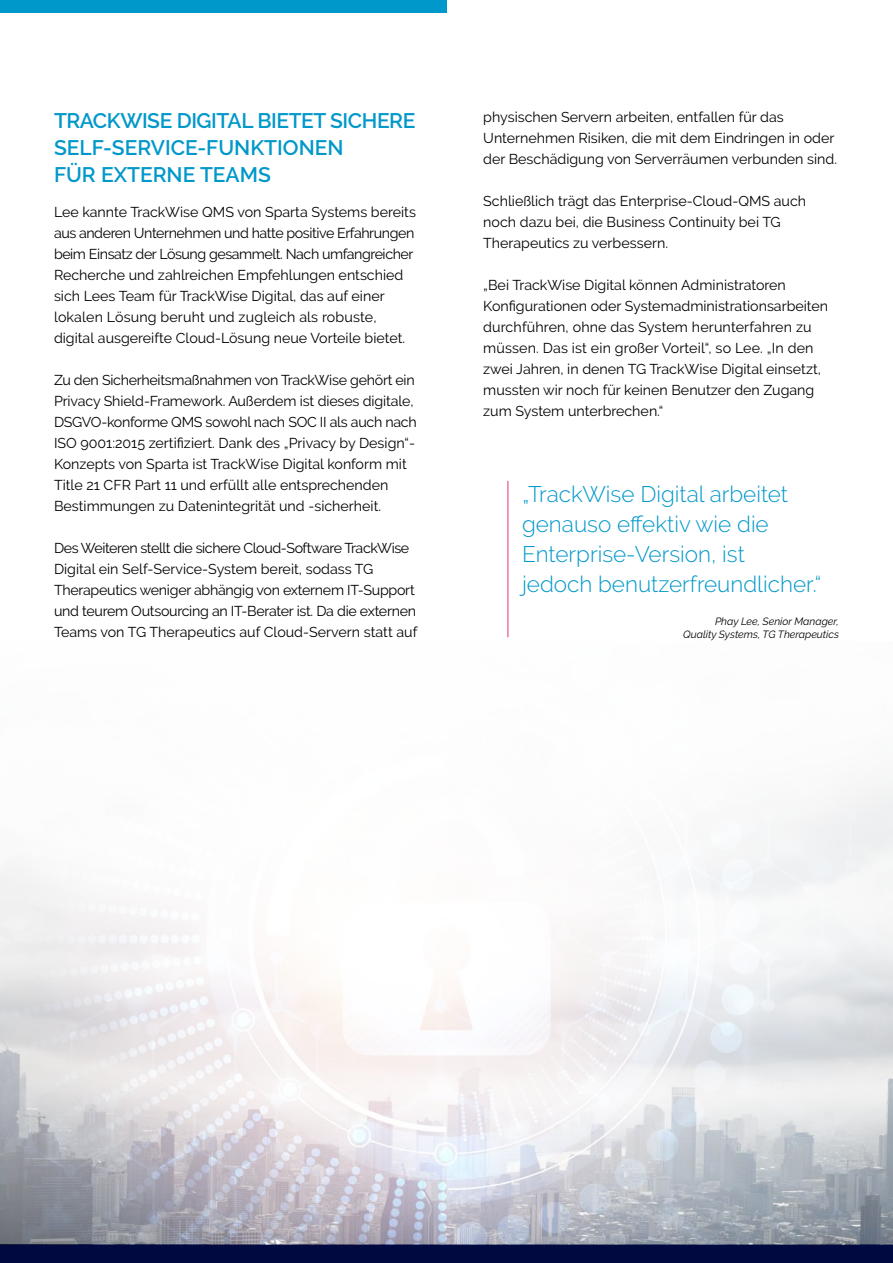
<style>
.page{position:relative;width:893px;height:1263px;background:#fff}
.page>*{position:absolute;margin:0;border:0;box-sizing:border-box;transform-origin:0 0}
.t1{font:300 22.5px/30px "Raleway";color:#0098ca}
.t2{font:600 21px/27px "Raleway";color:#0098ca}
.Bodycopy{font:14.25px/21px "Raleway";color:#000}
.Bodycopy-2{font:14.25px/21px "Raleway";letter-spacing:-.02em;color:#000}
.t3{font:italic 10.5px "Raleway";color:#000}
</style>
<div class="page">
<div style="left:0;top:1244px;width:893px;height:19px;background:#000a41"></div>
<div style="left:0;top:0;width:446px;height:13px;background:#0098ca"></div>
<img style="left:0;top:781px;width:893px;height:463px">
<hr style="left:508px;top:481px;width:1px;height:156px;background:#e63562">
<p class="t2" style="left:54px;top:107px;width:363px">TRACKWISE DIGITAL BIETET SICHERE<br>SELF-SERVICE-FUNKTIONEN<br>FÜR EXTERNE TEAMS</p>
<p class="Bodycopy" style="left:54px;top:201px;width:363px">Lee kannte TrackWise QMS von Sparta Systems bereits aus anderen Unternehmen und hatte positive Erfahrungen beim Einsatz der Lösung gesammelt. Nach umfangreicher Recherche und zahlreichen Empfehlungen entschied sich Lees Team für TrackWise Digital, das auf einer lokalen Lösung beruht und zugleich als robuste, digital ausgereifte Cloud-Lösung neue Vorteile bietet.</p>
<p class="Bodycopy" style="left:54px;top:369px;width:364px">Zu den Sicherheitsmaßnahmen von TrackWise gehört ein Privacy Shield-Framework. Außerdem ist dieses digitale, DSGVO-konforme QMS sowohl nach SOC II als auch nach ISO 9001:2015 zertifiziert. Dank des „Privacy by Design“- Konzepts von Sparta ist TrackWise Digital konform mit Title 21 CFR Part 11 und erfüllt alle entsprechenden Bestimmungen zu Datenintegrität und -sicherheit.</p>
<p class="Bodycopy-2" style="left:54px;top:537px;width:365px">Des Weiteren stellt die sichere Cloud-Software TrackWise Digital ein Self-Service-System bereit, sodass TG Therapeutics weniger abhängig von externem IT-Support und teurem Outsourcing an IT-Berater ist. Da die externen Teams von TG Therapeutics auf Cloud-Servern statt auf</p>
<p class="Bodycopy" style="left:483px;top:106px;width:355px">physischen Servern arbeiten, entfallen für das<br>Unternehmen Risiken, die mit dem Eindringen in oder der Beschädigung von Serverräumen verbunden sind.</p>
<p class="Bodycopy" style="left:483px;top:190px;width:324px">Schließlich trägt das Enterprise-Cloud-QMS auch noch dazu bei, die Business Continuity bei TG<br>Therapeutics zu verbessern.</p>
<p class="Bodycopy" style="left:483px;top:274px;width:346px">„Bei TrackWise Digital können Administratoren Konfigurationen oder Systemadministrationsarbeiten durchführen, ohne das System herunterfahren zu müssen. Das ist ein großer Vorteil“, so Lee. „In den zwei Jahren, in denen TG TrackWise Digital einsetzt, mussten wir noch für keinen Benutzer den Zugang zum System unterbrechen.“</p>
<p class="t1" style="left:522px;top:479px;width:301px">„TrackWise Digital arbeitet genauso effektiv wie die<br>Enterprise-Version, ist<br>jedoch benutzerfreundlicher.“</p>
<p class="t3" style="left:715px;top:615px;width:125px">Phay Lee, Senior Manager,</p>
<p class="t3" style="left:683px;top:628px;width:157px">Quality Systems, TG Therapeutics</p>
</div>
